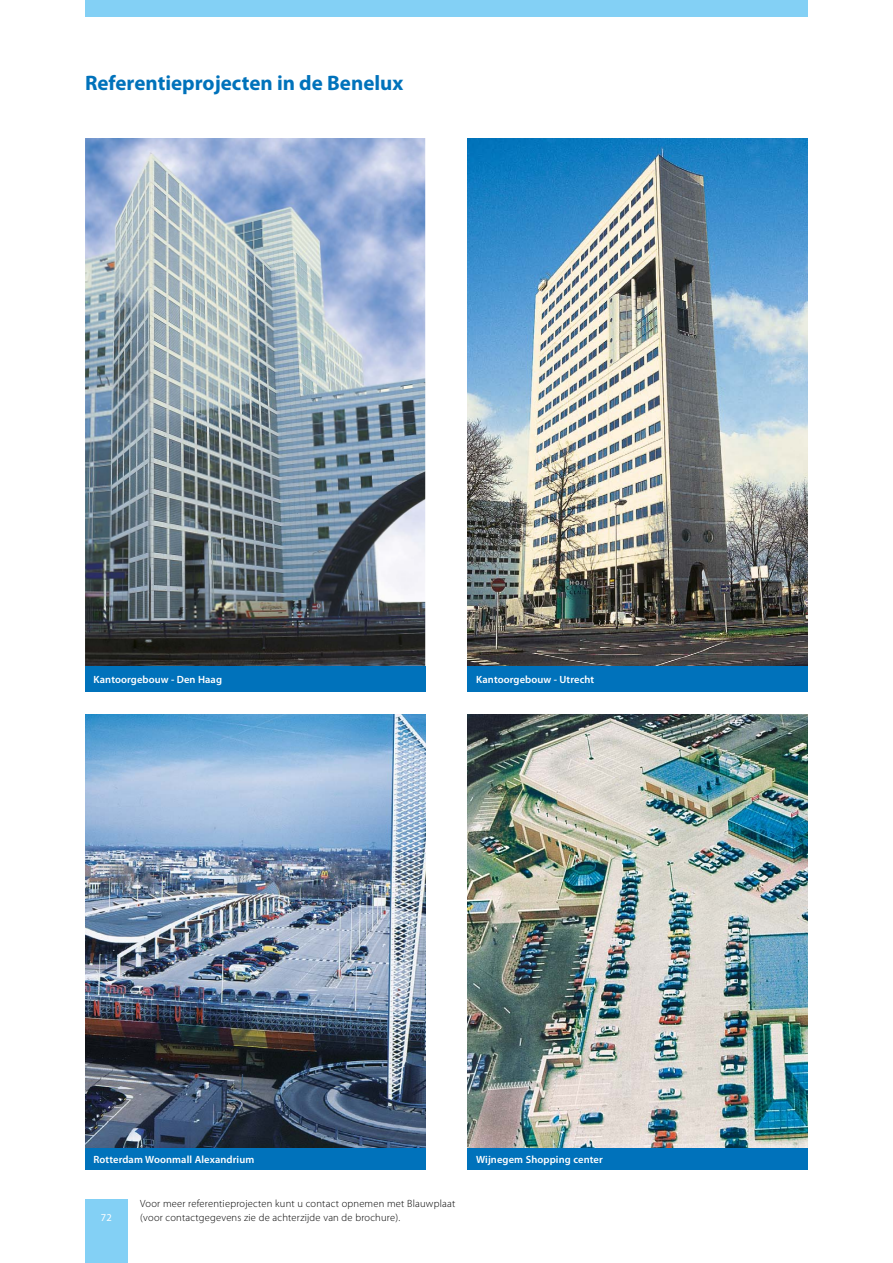
<style>
.page{position:relative;width:893px;height:1263px;background:#fff}
.page>*{position:absolute;margin:0;border:0;box-sizing:border-box;transform-origin:0 0}
.t1{font:700 21px "Myriad Pro";color:#0072bb}
.t2{font:300 10.5px/13.5px "Myriad Pro";letter-spacing:.02em;color:#000}
.t3{font:600 10.5px "Myriad Pro";letter-spacing:.01em;color:#fff}
.t4{font:10.5px "Myriad Pro";color:#fff}
</style>
<div class="page">
<div style="left:85px;top:1199px;width:43px;height:64px;background:#83d0f5"></div>
<div style="left:85px;top:0;width:723px;height:17px;background:#83d0f5"></div>
<img style="left:85px;top:138px;width:340px;height:528px">
<img style="left:468px;top:138px;width:340px;height:528px">
<div style="left:85px;top:666px;width:340px;height:25px;background:#0072bb"></div>
<div style="left:468px;top:666px;width:340px;height:25px;background:#0072bb"></div>
<img style="left:85px;top:714px;width:340px;height:434px">
<div style="left:85px;top:1148px;width:340px;height:22px;background:#0072bb"></div>
<img style="left:468px;top:714px;width:340px;height:434px">
<div style="left:468px;top:1148px;width:340px;height:22px;background:#0072bb"></div>
<h1 class="t1" style="left:85px;top:71px;width:320px">Referentieprojecten in de Benelux</h1>
<p class="t3" style="left:94px;top:673px;width:130px">Kantoorgebouw - Den Haag</p>
<p class="t3" style="left:476px;top:673px;width:119px">Kantoorgebouw - Utrecht</p>
<p class="t3" style="left:94px;top:1154px;width:162px">Rotterdam Woonmall Alexandrium</p>
<p class="t3" style="left:476px;top:1154px;width:128px">Wijnegem Shopping center</p>
<p class="t4" style="left:101px;top:1212px;width:12px">72</p>
<p class="t2" style="left:140px;top:1197px;width:316px">Voor meer referentieprojecten kunt u contact opnemen met Blauwplaat (voor contactgegevens zie de achterzijde van de brochure).</p>
</div>
